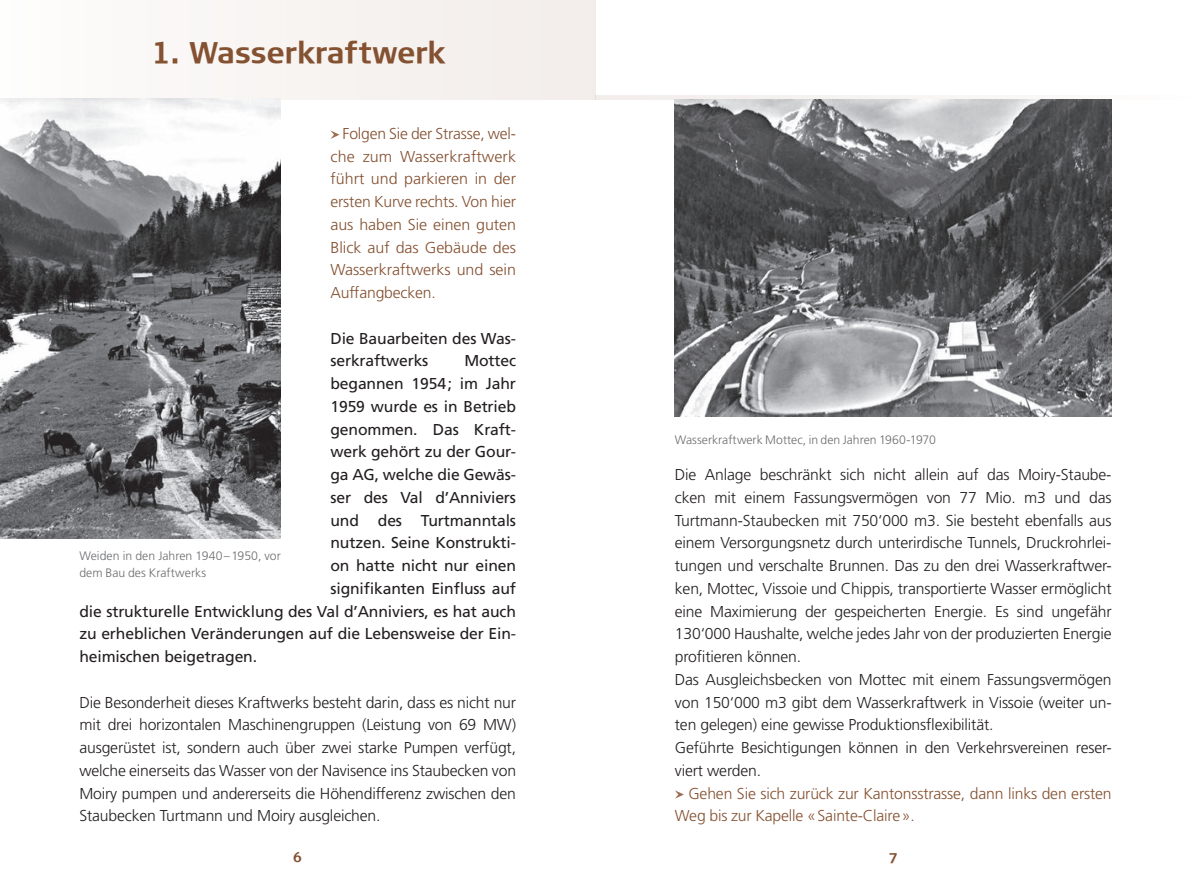
<style>
.page{position:relative;width:1191px;height:893px;background:#fff}
.page>*{position:absolute;margin:0;border:0;box-sizing:border-box;transform-origin:0 0}
.t1{font:700 29.75px "Signa Column";letter-spacing:-.005em;color:#845131}
.t2{font:300 15.75px/22.8px "Frutiger LT Std";letter-spacing:-.01em;color:#231f20;text-align:justify}
.t3{font:15.75px/22.8px "Frutiger LT Std";letter-spacing:-.01em;color:#231f20}
.t4{font:300 15.75px/22.8px "Frutiger LT Std";letter-spacing:-.01em;color:#845131;text-align:justify}
.t5{font:700 14px "Signa Column";color:#845131}
.t6{font:300 12.25px/16.6px "Frutiger LT Std";color:#6c6d70}
</style>
<div class="page">
<div style="left:0;top:0;width:595px;height:99px;background:#f7f4f2"></div>
<svg style="left:330px;top:131px;width:9px;height:8px"></svg>
<svg style="left:675px;top:790px;width:9px;height:9px"></svg>
<hr style="left:595px;top:96px;width:596px;height:3px;background:#f7f4f2">
<img style="left:0;top:99px;width:281px;height:439px">
<img style="left:675px;top:99px;width:436px;height:317px">
<h1 class="t1" style="left:152px;top:36px;width:294px">1. Wasserkraftwerk</h1>
<p class="t4" style="left:330px;top:122px;width:187px;text-indent:12px">Folgen Sie der Strasse, wel&shy;che zum Wasserkraftwerk führt und parkieren in der ersten Kurve rechts. Von hier aus haben Sie einen guten Blick auf das Gebäude des Wasserkraftwerks und sein Auffangbecken.</p>
<p class="t3" style="left:330px;top:327px;width:187px">Die Bauarbeiten des Was&shy;serkraftwerks</p>
<p class="t3" style="left:464px;top:350px;width:53px">Mottec</p>
<p class="t3" style="left:330px;top:372px;width:187px">begannen 1954; im Jahr</p>
<p class="t3" style="left:330px;top:395px;width:187px">1959 wurde es in Betrieb</p>
<p class="t3" style="left:330px;top:418px;width:187px">genommen. Das Kraft-</p>
<p class="t3" style="left:330px;top:441px;width:187px">werk gehört zu der Gour-</p>
<p class="t3" style="left:330px;top:463px;width:187px">ga AG, welche die Gewäs-</p>
<p class="t3" style="left:330px;top:486px;width:187px">ser des Val d’Anniviers</p>
<p class="t3" style="left:330px;top:509px;width:187px">und des Turtmanntals</p>
<p class="t3" style="left:330px;top:532px;width:187px">nutzen. Seine Konstrukti-</p>
<p class="t3" style="left:330px;top:554px;width:187px">on hatte nicht nur einen</p>
<p class="t3" style="left:330px;top:577px;width:187px">signifikanten Einfluss auf</p>
<p class="t3" style="left:79px;top:600px;width:438px">die strukturelle Entwicklung des Val d’Anniviers, es hat auch</p>
<p class="t3" style="left:79px;top:623px;width:438px">zu erheblichen Veränderungen auf die Lebensweise der Ein-</p>
<p class="t3" style="left:79px;top:645px;width:179px">heimischen beigetragen.</p>
<p class="t2" style="left:79px;top:691px;width:438px">Die Besonderheit dieses Kraftwerks besteht darin, dass es nicht nur mit drei horizontalen Maschinengruppen (Leistung von 69 MW) ausgerüstet ist, sondern auch über zwei starke Pumpen verfügt, welche einerseits das Wasser von der Navisence ins Staubecken von Moiry pumpen und andererseits die Höhendifferenz zwischen den Staubecken Turtmann und Moiry ausgleichen.</p>
<p class="t6" style="left:79px;top:548px;width:203px">Weiden in den Jahren 1940–1950, vor dem Bau des Kraftwerks</p>
<p class="t6" style="left:675px;top:431px;width:262px">Wasserkraftwerk Mottec, in den Jahren 1960-1970</p>
<p class="t2" style="left:675px;top:464px;width:438px;text-align:left">Die Anlage beschränkt sich nicht allein auf das Moiry-Staube&shy;cken mit einem Fassungsvermögen von 77 Mio. m3 und das Turtmann-Staubecken mit 750‘000 m3. Sie besteht ebenfalls aus einem Versorgungsnetz durch unterirdische Tunnels, Druckrohrlei&shy;tungen und verschalte Brunnen. Das zu den drei Wasserkraftwer&shy;ken, Mottec, Vissoie und Chippis, transportierte Wasser ermöglicht eine Maximierung der gespeicherten Energie. Es sind ungefähr 130‘000 Haushalte, welche jedes Jahr von der produzierten Energie profitieren können.<br>Das Ausgleichsbecken von Mottec mit einem Fassungsvermögen von 150‘000 m3 gibt dem Wasserkraftwerk in Vissoie (weiter un&shy;ten gelegen) eine gewisse Produktionsflexibilität.<br>Geführte Besichtigungen können in den Verkehrsvereinen reser&shy;viert werden.</p>
<p class="t4" style="left:675px;top:782px;width:438px;text-indent:14px">Gehen Sie sich zurück zur Kantonsstrasse, dann links den ersten<br>Weg bis zur Kapelle «Sainte-Claire».</p>
<p class="t5" style="left:293px;top:849px;width:10px">6</p>
<p class="t5" style="left:888px;top:850px;width:10px">7</p>
</div>
